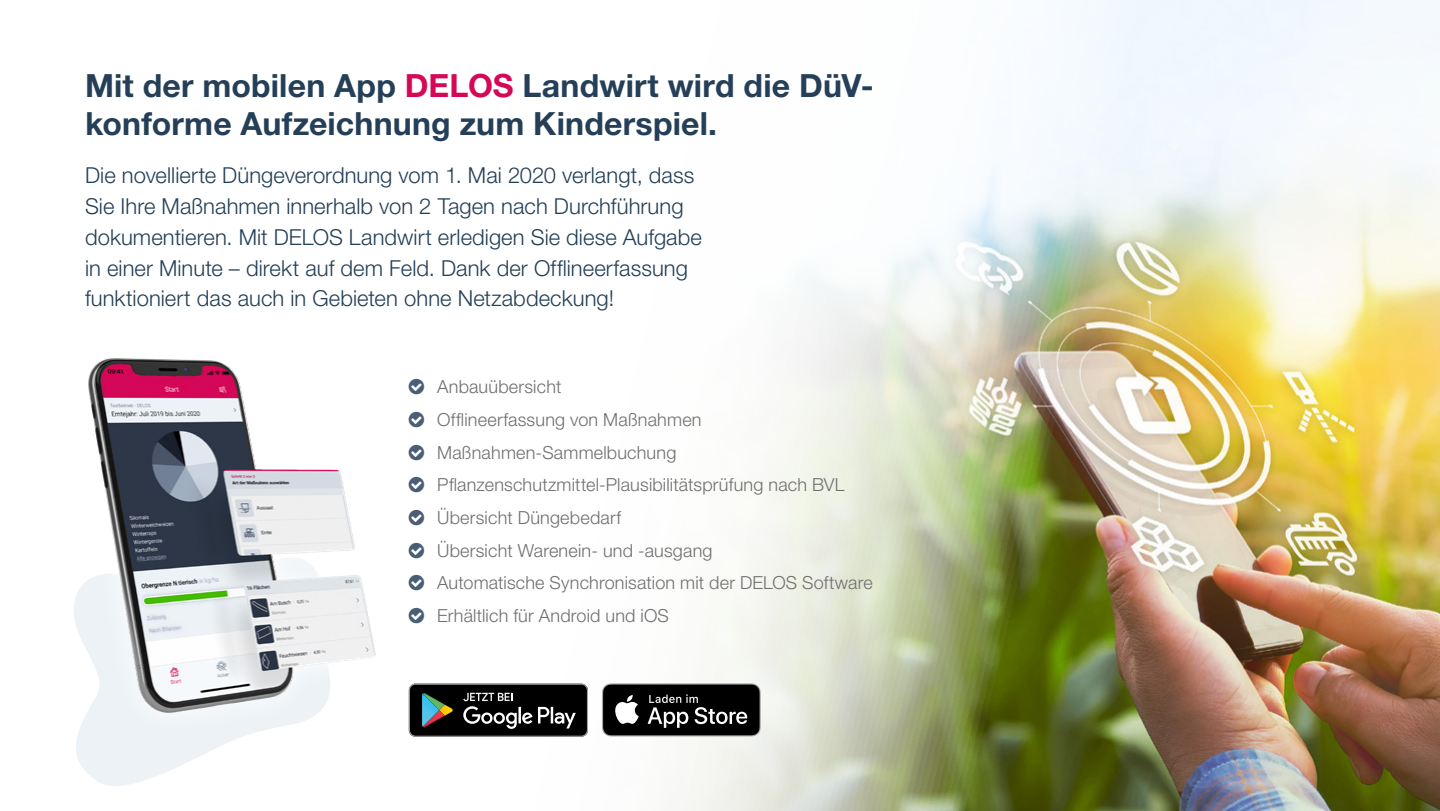
<style>
.page{position:relative;width:1440px;height:811px;background:#fff}
.page>*{position:absolute;margin:0;border:0;box-sizing:border-box;transform-origin:0 0}
.H2___16pt{font:700 32px/38.4px "Helvetica Neue LT Pro";letter-spacing:.005em;color:#243f57}
.Teaser___11pt{font:300 22px/30.8px "Helvetica Neue LT Pro";letter-spacing:.005em;color:#243f57}
.t1{font:300 18px "Helvetica Neue LT Pro";letter-spacing:.01em;color:#706f6f}
.s1{color:#d50757}
</style>
<div class="page">
<img style="left:408px;top:0;width:1032px;height:811px">
<svg style="left:76px;top:737px;width:164px;height:49px;fill:#ecf2f6"></svg>
<div style="left:63px;top:332px;width:337px;height:405px;background:linear-gradient(to right,#f5f8fa,#fefeff)"></div>
<img style="left:85px;top:354px;width:303px;height:362px">
<svg style="left:409px;top:683px;width:179px;height:53px;background:#282a29"></svg>
<svg style="left:602px;top:683px;width:159px;height:53px;background:#2e2e2e"></svg>
<svg style="left:409px;top:379px;width:15px;height:15px"></svg>
<svg style="left:409px;top:412px;width:15px;height:15px"></svg>
<svg style="left:409px;top:444px;width:15px;height:16px"></svg>
<svg style="left:409px;top:477px;width:15px;height:15px"></svg>
<svg style="left:409px;top:510px;width:15px;height:15px"></svg>
<svg style="left:409px;top:542px;width:15px;height:16px"></svg>
<svg style="left:409px;top:575px;width:15px;height:15px"></svg>
<svg style="left:409px;top:608px;width:15px;height:15px"></svg>
<p class="H2___16pt" style="left:85px;top:65px;width:790px">Mit der mobilen App <span class="s1">DELOS</span> Landwirt wird die DüV&shy;konforme Aufzeichnung zum Kinderspiel.</p>
<p class="Teaser___11pt" style="left:85px;top:159px;width:618px">Die novellierte Düngeverordnung vom 1. Mai 2020 verlangt, dass Sie Ihre Maßnahmen innerhalb von 2 Tagen nach Durchführung dokumentieren. Mit DELOS Landwirt erledigen Sie diese Aufgabe in einer Minute – direkt auf dem Feld. Dank der Offlineerfassung funktioniert das auch in Gebieten ohne Netzabdeckung!</p>
<p class="t1" style="left:437px;top:376px;width:126px">Anbauübersicht</p>
<p class="t1" style="left:437px;top:408px;width:266px">Offlineerfassung von Maßnahmen</p>
<p class="t1" style="left:437px;top:441px;width:241px">Maßnahmen-Sammelbuchung</p>
<p class="t1" style="left:437px;top:474px;width:409px">Pflanzenschutzmittel-Plausibilitätsprüfung nach BVL</p>
<p class="t1" style="left:437px;top:506px;width:186px">Übersicht Düngebedarf</p>
<p class="t1" style="left:437px;top:539px;width:277px">Übersicht Warenein- und -ausgang</p>
<p class="t1" style="left:437px;top:572px;width:437px">Automatische Synchronisation mit der DELOS Software</p>
<p class="t1" style="left:437px;top:605px;width:233px">Erhältlich für Android und iOS</p>
</div>
